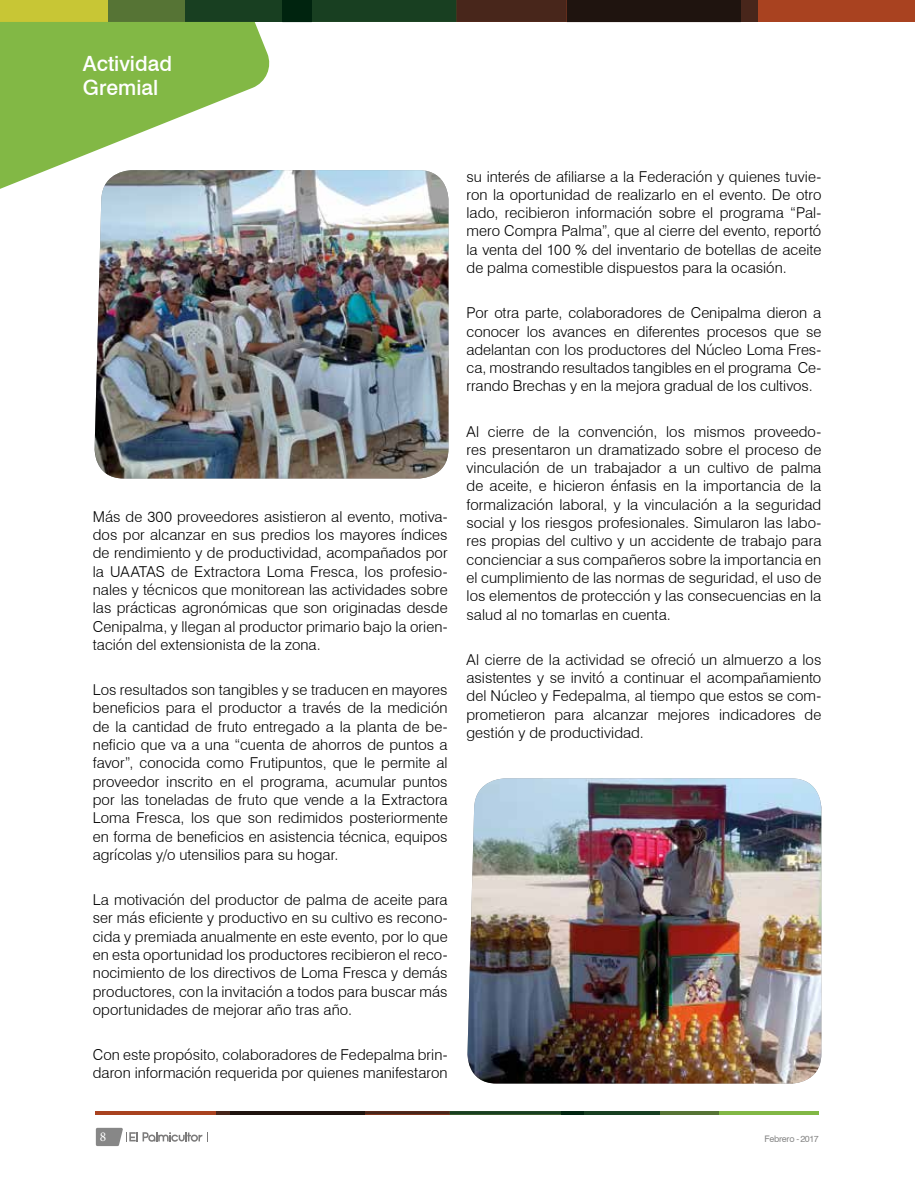
<style>
.page{position:relative;width:915px;height:1191px;background:#fff}
.page>*{position:absolute;margin:0;border:0;box-sizing:border-box;transform-origin:0 0}
.t1{font:500 21px/24px "Swiss 721 BT";color:#fff}
.t2{font:300 15px/18.3px "Swiss 721 BT";letter-spacing:.005em;color:#000;text-align:justify}
.t3{font:13.5px "Minion Pro";color:#fff}
.t4{font:9px "Swiss 721 BT";letter-spacing:-.025em;color:#878787}
</style>
<div class="page">
<hr style="left:464px;top:1111px;width:354px;height:3px;background:#82b845">
<hr style="left:364px;top:1111px;width:354px;height:3px;background:#567435">
<hr style="left:95px;top:1111px;width:354px;height:3px;background:#a94220">
<svg style="left:364px;top:1111px;width:197px;height:3px"></svg>
<hr style="left:583px;top:1111px;width:76px;height:3px;background:#183f21">
<hr style="left:561px;top:1111px;width:22px;height:3px;background:#00240f">
<hr style="left:216px;top:1111px;width:14px;height:3px;background:#48261b">
<hr style="left:230px;top:1111px;width:134px;height:3px;background:#1f140f">
<svg style="left:96px;top:1127px;width:112px;height:19px"></svg>
<div style="left:0;top:0;width:437px;height:22px;background:#c8c635"></div>
<div style="left:108px;top:0;width:458px;height:22px;background:#567435"></div>
<div style="left:456px;top:0;width:458px;height:22px;background:#a94220"></div>
<svg style="left:311px;top:0;width:255px;height:22px;background:#2c341e"></svg>
<div style="left:185px;top:0;width:97px;height:22px;background:#183f21"></div>
<div style="left:282px;top:0;width:29px;height:22px;background:#00240f"></div>
<div style="left:740px;top:0;width:17px;height:22px;background:#48261b"></div>
<div style="left:566px;top:0;width:174px;height:22px;background:#1f140f"></div>
<img style="left:94px;top:170px;width:354px;height:308px">
<img style="left:467px;top:778px;width:354px;height:305px">
<svg style="left:0;top:22px;width:273px;height:169px;fill:#82b845"></svg>
<h1 class="t1" style="left:83px;top:51px;width:91px">Actividad<br>Gremial</h1>
<p class="t2" style="left:93px;top:507px;width:356px">Más de 300 proveedores asistieron al evento, motiva&shy;dos por alcanzar en sus predios los mayores índices de rendimiento y de productividad, acompañados por la UAATAS de Extractora Loma Fresca, los profesio&shy;nales y técnicos que monitorean las actividades sobre las prácticas agronómicas que son originadas desde Cenipalma, y llegan al productor primario bajo la orien&shy;tación del extensionista de la zona.</p>
<p class="t2" style="left:93px;top:680px;width:356px">Los resultados son tangibles y se traducen en mayores beneficios para el productor a través de la medición de la cantidad de fruto entregado a la planta de be&shy;neficio que va a una “cuenta de ahorros de puntos a favor”, conocida como Frutipuntos, que le permite al proveedor inscrito en el programa, acumular puntos por las toneladas de fruto que vende a la Extractora Loma Fresca, los que son redimidos posteriormente en forma de beneficios en asistencia técnica, equipos agrícolas y/o utensilios para su hogar.</p>
<p class="t2" style="left:93px;top:890px;width:356px">La motivación del productor de palma de aceite para ser más eficiente y productivo en su cultivo es recono&shy;cida y premiada anualmente en este evento, por lo que en esta oportunidad los productores recibieron el reco&shy;nocimiento de los directivos de Loma Fresca y demás productores, con la invitación a todos para buscar más oportunidades de mejorar año tras año.</p>
<p class="t2" style="left:93px;top:1045px;width:356px">Con este propósito, colaboradores de Fedepalma brin&shy;daron información requerida por quienes manifestaron</p>
<p class="t2" style="left:466px;top:167px;width:356px">su interés de afiliarse a la Federación y quienes tuvie&shy;ron la oportunidad de realizarlo en el evento. De otro lado, recibieron información sobre el programa “Pal&shy;mero Compra Palma”, que al cierre del evento, reportó la venta del 100 % del inventario de botellas de aceite de palma comestible dispuestos para la ocasión.</p>
<p class="t2" style="left:466px;top:303px;width:356px">Por otra parte, colaboradores de Cenipalma dieron a conocer los avances en diferentes procesos que se adelantan con los productores del Núcleo Loma Fres&shy;ca, mostrando resultados tangibles en el programa Ce&shy;rrando Brechas y en la mejora gradual de los cultivos.</p>
<p class="t2" style="left:466px;top:422px;width:356px">Al cierre de la convención, los mismos proveedo&shy;res presentaron un dramatizado sobre el proceso de vinculación de un trabajador a un cultivo de palma de aceite, e hicieron énfasis en la importancia de la formalización laboral, y la vinculación a la seguridad social y los riesgos profesionales. Simularon las labo&shy;res propias del cultivo y un accidente de trabajo para concienciar a sus compañeros sobre la importancia en el cumplimiento de las normas de seguridad, el uso de los elementos de protección y las consecuencias en la salud al no tomarlas en cuenta.</p>
<p class="t2" style="left:466px;top:650px;width:356px">Al cierre de la actividad se ofreció un almuerzo a los asistentes y se invitó a continuar el acompañamiento del Núcleo y Fedepalma, al tiempo que estos se com&shy;prometieron para alcanzar mejores indicadores de gestión y de productividad.</p>
<p class="t3" style="left:100px;top:1127px;width:8px">8</p>
<p class="t4" style="left:764px;top:1133px;width:56px">Febrero - 2017</p>
</div>
